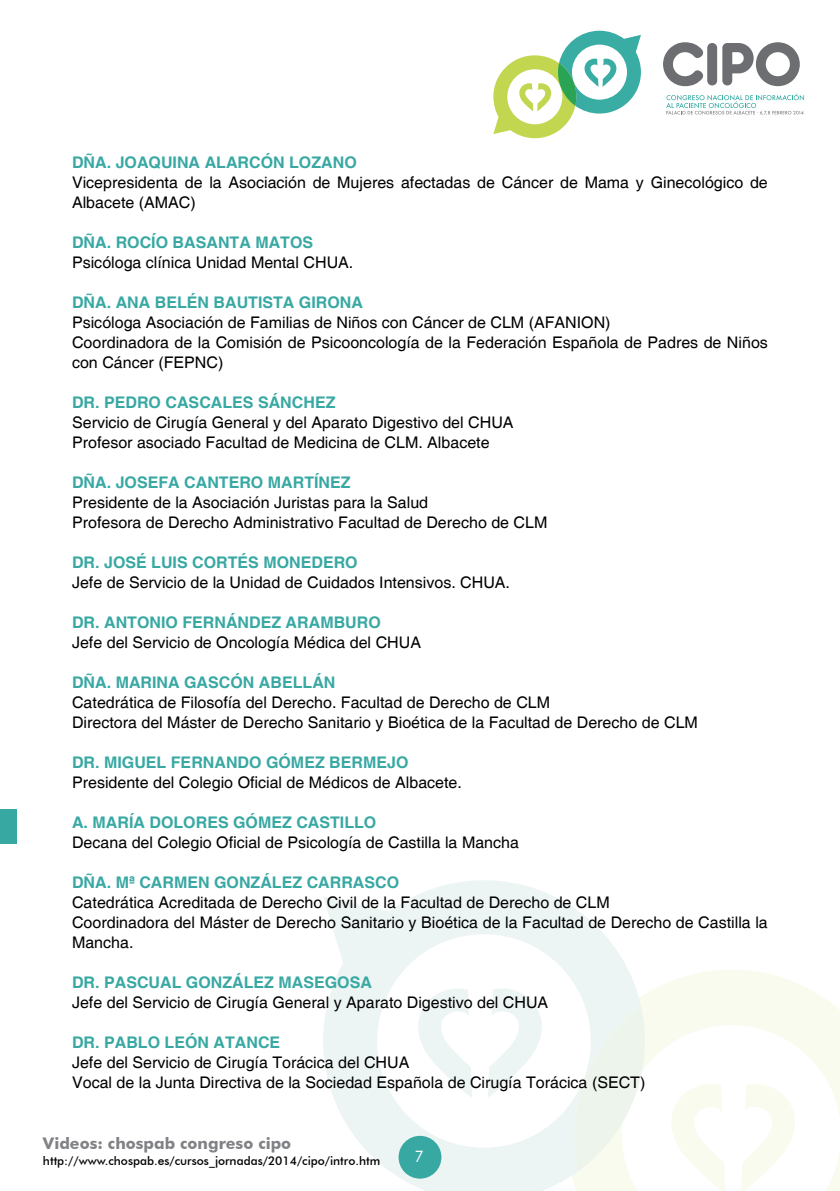
<style>
.page{position:relative;width:840px;height:1191px;background:#fff}
.page>*{position:absolute;margin:0;border:0;box-sizing:border-box;transform-origin:0 0}
.t1{font:16px/20px "Helvetica";color:#000}
.t2{font:700 16px "Helvetica";color:#38a8a3}
.t3{font:700 16px "Futura BT";color:#808285}
.t4{font:16px "Futura BT";color:#fff}
.t5{font:500 12px "Futura BT";color:#000}
</style>
<div class="page">
<svg style="left:640px;top:970px;width:199px;height:221px"></svg>
<svg style="left:323px;top:880px;width:317px;height:311px"></svg>
<svg style="left:573px;top:1006px;width:71px;height:165px"></svg>
<svg style="left:671px;top:1084px;width:53px;height:107px"></svg>
<svg style="left:740px;top:1084px;width:54px;height:107px"></svg>
<svg style="left:487px;top:988px;width:54px;height:109px"></svg>
<svg style="left:418px;top:988px;width:54px;height:109px"></svg>
<svg style="left:663px;top:42px;width:53px;height:44px"></svg>
<svg style="left:722px;top:42px;width:77px;height:44px"></svg>
<svg style="left:666px;top:93px;width:137px;height:22px"></svg>
<svg style="left:493px;top:31px;width:147px;height:107px"></svg>
<div style="left:398px;top:1135px;width:43px;height:43px;background:#38a8a3;border-radius:50%"></div>
<div style="left:0;top:809px;width:16px;height:34px;background:#38a8a3"></div>
<p class="t2" style="left:72px;top:152px;width:286px">DÑA. JOAQUINA ALARCÓN LOZANO</p>
<p class="t1" style="left:72px;top:173px;width:697px">Vicepresidenta de la Asociación de Mujeres afectadas de Cáncer de Mama y Ginecológico de<br>Albacete (AMAC)</p>
<p class="t2" style="left:72px;top:232px;width:242px">DÑA. ROCÍO BASANTA MATOS</p>
<p class="t1" style="left:72px;top:253px;width:282px">Psicóloga clínica Unidad Mental CHUA.</p>
<p class="t2" style="left:72px;top:292px;width:292px">DÑA. ANA BELÉN BAUTISTA GIRONA</p>
<p class="t1" style="left:72px;top:313px;width:697px">Psicóloga Asociación de Familias de Niños con Cáncer de CLM (AFANION)<br>Coordinadora de la Comisión de Psicooncología de la Federación Española de Padres de Niños con Cáncer (FEPNC)</p>
<p class="t2" style="left:72px;top:392px;width:265px">DR. PEDRO CASCALES SÁNCHEZ</p>
<p class="t1" style="left:72px;top:413px;width:443px">Servicio de Cirugía General y del Aparato Digestivo del CHUA<br>Profesor asociado Facultad de Medicina de CLM. Albacete</p>
<p class="t2" style="left:72px;top:472px;width:280px">DÑA. JOSEFA CANTERO MARTÍNEZ</p>
<p class="t1" style="left:72px;top:493px;width:476px">Presidente de la Asociación Juristas para la Salud<br>Profesora de Derecho Administrativo Facultad de Derecho de CLM</p>
<p class="t2" style="left:72px;top:552px;width:287px">DR. JOSÉ LUIS CORTÉS MONEDERO</p>
<p class="t1" style="left:72px;top:573px;width:439px">Jefe de Servicio de la Unidad de Cuidados Intensivos. CHUA.</p>
<p class="t2" style="left:72px;top:612px;width:310px">DR. ANTONIO FERNÁNDEZ ARAMBURO</p>
<p class="t1" style="left:72px;top:633px;width:350px">Jefe del Servicio de Oncología Médica del CHUA</p>
<p class="t2" style="left:72px;top:672px;width:265px">DÑA. MARINA GASCÓN ABELLÁN</p>
<p class="t1" style="left:72px;top:693px;width:627px">Catedrática de Filosofía del Derecho. Facultad de Derecho de CLM<br>Directora del Máster de Derecho Sanitario y Bioética de la Facultad de Derecho de CLM</p>
<p class="t2" style="left:72px;top:752px;width:338px">DR. MIGUEL FERNANDO GÓMEZ BERMEJO</p>
<p class="t1" style="left:72px;top:773px;width:391px">Presidente del Colegio Oficial de Médicos de Albacete.</p>
<p class="t2" style="left:72px;top:812px;width:306px">A. MARÍA DOLORES GÓMEZ CASTILLO</p>
<p class="t1" style="left:72px;top:833px;width:448px">Decana del Colegio Oficial de Psicología de Castilla la Mancha</p>
<p class="t2" style="left:72px;top:872px;width:328px">DÑA. Mª CARMEN GONZÁLEZ CARRASCO</p>
<p class="t1" style="left:72px;top:893px;width:697px">Catedrática Acreditada de Derecho Civil de la Facultad de Derecho de CLM<br>Coordinadora del Máster de Derecho Sanitario y Bioética de la Facultad de Derecho de Castilla la<br>Mancha.</p>
<p class="t2" style="left:72px;top:972px;width:301px">DR. PASCUAL GONZÁLEZ MASEGOSA</p>
<p class="t1" style="left:72px;top:993px;width:477px">Jefe del Servicio de Cirugía General y Aparato Digestivo del CHUA</p>
<p class="t2" style="left:72px;top:1032px;width:209px">DR. PABLO LEÓN ATANCE</p>
<p class="t1" style="left:72px;top:1053px;width:574px">Jefe del Servicio de Cirugía Torácica del CHUA<br>Vocal de la Junta Directiva de la Sociedad Española de Cirugía Torácica (SECT)</p>
<p class="t3" style="left:43px;top:1133px;width:250px">Videos: chospab congreso cipo</p>
<p class="t5" style="left:43px;top:1153px;width:338px">http://www.chospab.es/cursos_jornadas/2014/cipo/intro.htm</p>
<p class="t4" style="left:414px;top:1146px;width:11px">7</p>
</div>
